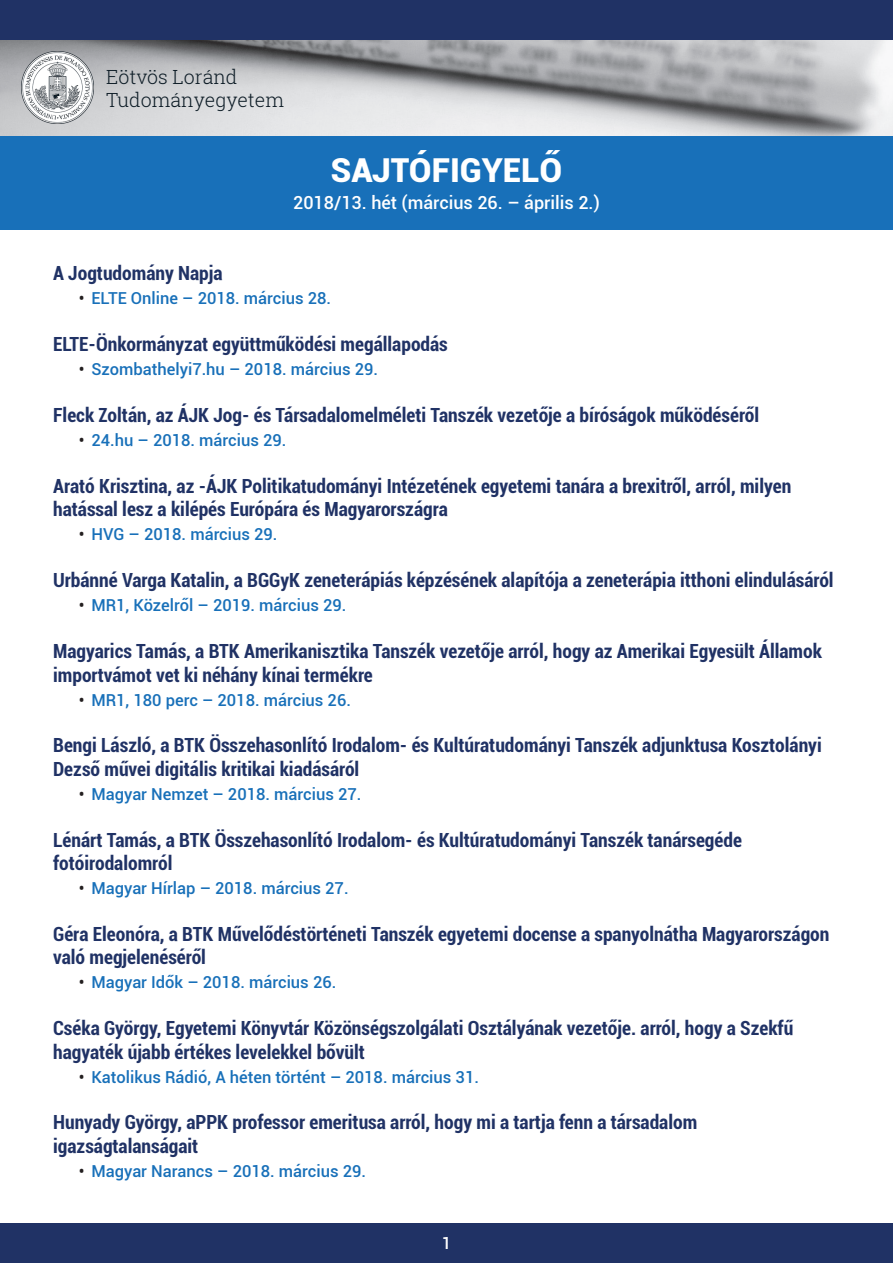
<style>
.page{position:relative;width:893px;height:1263px;background:#fff}
.page>*{position:absolute;margin:0;border:0;box-sizing:border-box;transform-origin:0 0}
.Sajtófigyelő_dátum{font:900 33px "Roboto";color:#fff}
.Cím{font:700 condensed 19.5px/23.4px "Roboto";color:#203265}
.t1{font:300 19.5px/23.4px "Roboto Slab";color:#0e1d27}
.Sajtófigyelő_dátum-2{font:500 18px "Roboto";color:#fff}
.t2{font:500 16.5px "Roboto";color:#1870b9}
.t3{font:500 16.5px "Roboto";color:#fff}
.s1{color:#231f20}
</style>
<div class="page">
<img style="left:0;top:40px;width:893px;height:96px">
<div style="left:0;top:0;width:893px;height:40px;background:#203265"></div>
<img style="left:21px;top:51px;width:73px;height:72px">
<div style="left:0;top:1223px;width:893px;height:40px;background:#203265"></div>
<div style="left:0;top:136px;width:893px;height:94px;background:#1870b9"></div>
<p class="t1" style="left:106px;top:65px;width:179px">Eötvös Loránd<br>Tudományegyetem</p>
<p class="Sajtófigyelő_dátum" style="left:331px;top:147px;width:233px">SAJTÓFIGYELŐ</p>
<p class="Sajtófigyelő_dátum-2" style="left:293px;top:190px;width:308px">2018/13. hét (március 26. – április 2.)</p>
<p class="Cím" style="left:53px;top:261px;width:171px">A Jogtudomány Napja</p>
<p class="t2" style="left:79px;top:287px;width:254px"><span class="s1">•</span> ELTE Online – 2018. március 28.</p>
<p class="Cím" style="left:53px;top:332px;width:396px">ELTE-Önkormányzat együttműködési megállapodás</p>
<p class="t2" style="left:79px;top:358px;width:301px"><span class="s1">•</span> Szombathelyi7.hu – 2018. március 29.</p>
<p class="Cím" style="left:53px;top:403px;width:708px">Fleck Zoltán, az ÁJK Jog- és Társadalomelméleti Tanszék vezetője a bíróságok működéséről</p>
<p class="t2" style="left:79px;top:429px;width:209px"><span class="s1">•</span> 24.hu – 2018. március 29.</p>
<p class="Cím" style="left:53px;top:474px;width:740px">Arató Krisztina, az -ÁJK Politikatudományi Intézetének egyetemi tanára a brexitről, arról, milyen hatással lesz a kilépés Európára és Magyarországra</p>
<p class="t2" style="left:79px;top:523px;width:200px"><span class="s1">•</span> HVG – 2018. március 29.</p>
<p class="Cím" style="left:53px;top:568px;width:782px">Urbánné Varga Katalin, a BGGyK zeneterápiás képzésének alapítója a zeneterápia itthoni elindulásáról</p>
<p class="t2" style="left:79px;top:594px;width:269px"><span class="s1">•</span> MR1, Közelről – 2019. március 29.</p>
<p class="Cím" style="left:53px;top:639px;width:770px">Magyarics Tamás, a BTK Amerikanisztika Tanszék vezetője arról, hogy az Amerikai Egyesült Államok importvámot vet ki néhány kínai termékre</p>
<p class="t2" style="left:79px;top:688px;width:274px"><span class="s1">•</span> MR1, 180 perc – 2018. március 26.</p>
<p class="Cím" style="left:53px;top:733px;width:770px">Bengi László, a BTK Összehasonlító Irodalom- és Kultúratudományi Tanszék adjunktusa Kosztolányi<br>Dezső művei digitális kritikai kiadásáról</p>
<p class="t2" style="left:79px;top:782px;width:284px"><span class="s1">•</span> Magyar Nemzet – 2018. március 27.</p>
<p class="Cím" style="left:53px;top:827px;width:690px">Lénárt Tamás, a BTK Összehasonlító Irodalom- és Kultúratudományi Tanszék tanársegéde fotóirodalomról</p>
<p class="t2" style="left:79px;top:877px;width:271px"><span class="s1">•</span> Magyar Hírlap – 2018. március 27.</p>
<p class="Cím" style="left:53px;top:921px;width:778px">Géra Eleonóra, a BTK Művelődéstörténeti Tanszék egyetemi docense a spanyolnátha Magyarországon való megjelenéséről</p>
<p class="t2" style="left:79px;top:971px;width:259px"><span class="s1">•</span> Magyar Idők – 2018. március 26.</p>
<p class="Cím" style="left:53px;top:1016px;width:742px">Cséka György, Egyetemi Könyvtár Közönségszolgálati Osztályának vezetője. arról, hogy a Szekfű hagyaték újabb értékes levelekkel bővült</p>
<p class="t2" style="left:79px;top:1065px;width:402px"><span class="s1">•</span> Katolikus Rádió, A héten történt – 2018. március 31.</p>
<p class="Cím" style="left:53px;top:1110px;width:646px">Hunyady György, aPPK professor emeritusa arról, hogy mi a tartja fenn a társadalom igazságtalanságait</p>
<p class="t2" style="left:79px;top:1159px;width:289px"><span class="s1">•</span> Magyar Narancs – 2018. március 29.</p>
<p class="t3" style="left:442px;top:1232px;width:11px">1</p>
</div>
